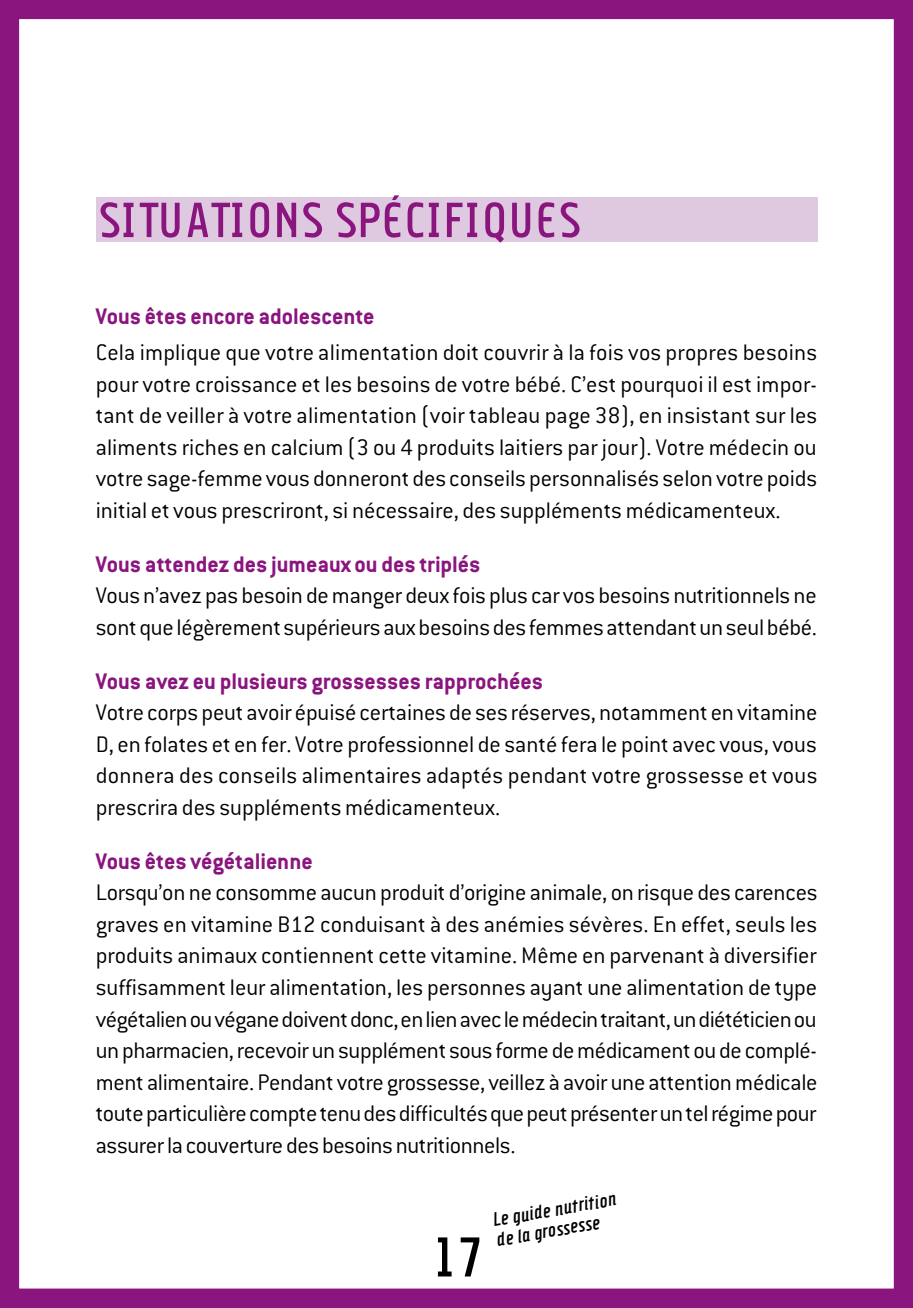
<style>
.page{position:relative;width:913px;height:1308px;background:#fff}
.page>*{position:absolute;margin:0;border:0;box-sizing:border-box;transform-origin:0 0}
.t1{font:58.5px "Hybrid";color:#000}
.t2{font:51.52px "Hybrid";letter-spacing:.025em;color:#8a157e}
.t3{font:300 24.75px/31.5px "Conduit ITC";letter-spacing:-.01em;color:#000;text-align:justify}
.t4{font:700 24.75px "Conduit ITC";color:#8a157e}
.t5{font:italic 20.25px/20.2px "Hybrid";color:#000}
</style>
<div class="page">
<div style="left:0;top:0;width:912px;height:1307px;background:#8a157e"></div>
<div style="left:14px;top:13px;width:885px;height:1281px;background:#fff"></div>
<div style="left:8px;top:8px;width:896px;height:1291px;border:11px solid #8a157e"></div>
<div style="left:96px;top:197px;width:720px;height:45px;background:#dec9e0"></div>
<h2 class="t2" style="left:99px;top:193px;width:483px">SITUATIONS SPÉCIFIQUES</h2>
<p class="t4" style="left:96px;top:302px;width:280px">Vous êtes encore adolescente</p>
<p class="t3" style="left:96px;top:337px;width:722px">Cela implique que votre alimentation doit couvrir à la fois vos propres besoins pour votre croissance et les besoins de votre bébé. C’est pourquoi il est impor&shy;tant de veiller à votre alimentation (voir tableau page 38), en insistant sur les aliments riches en calcium (3 ou 4 produits laitiers par jour). Votre médecin ou votre sage-femme vous donneront des conseils personnalisés selon votre poids initial et vous prescriront, si nécessaire, des suppléments médicamenteux.</p>
<p class="t4" style="left:96px;top:549px;width:386px">Vous attendez des jumeaux ou des triplés</p>
<p class="t3" style="left:96px;top:580px;width:722px">Vous n’avez pas besoin de manger deux fois plus car vos besoins nutritionnels ne sont que légèrement supérieurs aux besoins des femmes attendant un seul bébé.</p>
<p class="t4" style="left:96px;top:666px;width:448px">Vous avez eu plusieurs grossesses rapprochées</p>
<p class="t3" style="left:96px;top:697px;width:723px">Votre corps peut avoir épuisé certaines de ses réserves, notamment en vitamine D, en folates et en fer. Votre professionnel de santé fera le point avec vous, vous donnera des conseils alimentaires adaptés pendant votre grossesse et vous prescrira des suppléments médicamenteux.</p>
<p class="t4" style="left:96px;top:846px;width:218px">Vous êtes végétalienne</p>
<p class="t3" style="left:96px;top:877px;width:723px">Lorsqu’on ne consomme aucun produit d’origine animale, on risque des carences graves en vitamine B12 conduisant à des anémies sévères. En effet, seuls les produits animaux contiennent cette vitamine. Même en parvenant à diversifier suffisamment leur alimentation, les personnes ayant une alimentation de type végétalien ou végane doivent donc, en lien avec le médecin traitant, un diététicien ou un pharmacien, recevoir un supplément sous forme de médicament ou de complé&shy;ment alimentaire. Pendant votre grossesse, veillez à avoir une attention médicale toute particulière compte tenu des difficultés que peut présenter un tel régime pour assurer la couverture des besoins nutritionnels.</p>
<h1 class="t1" style="left:435px;top:1226px;width:52px">17</h1>
<p class="t5" style="left:491px;top:1210px;width:127px;rotate:-10deg">Le guide nutrition de la grossesse</p>
</div>
